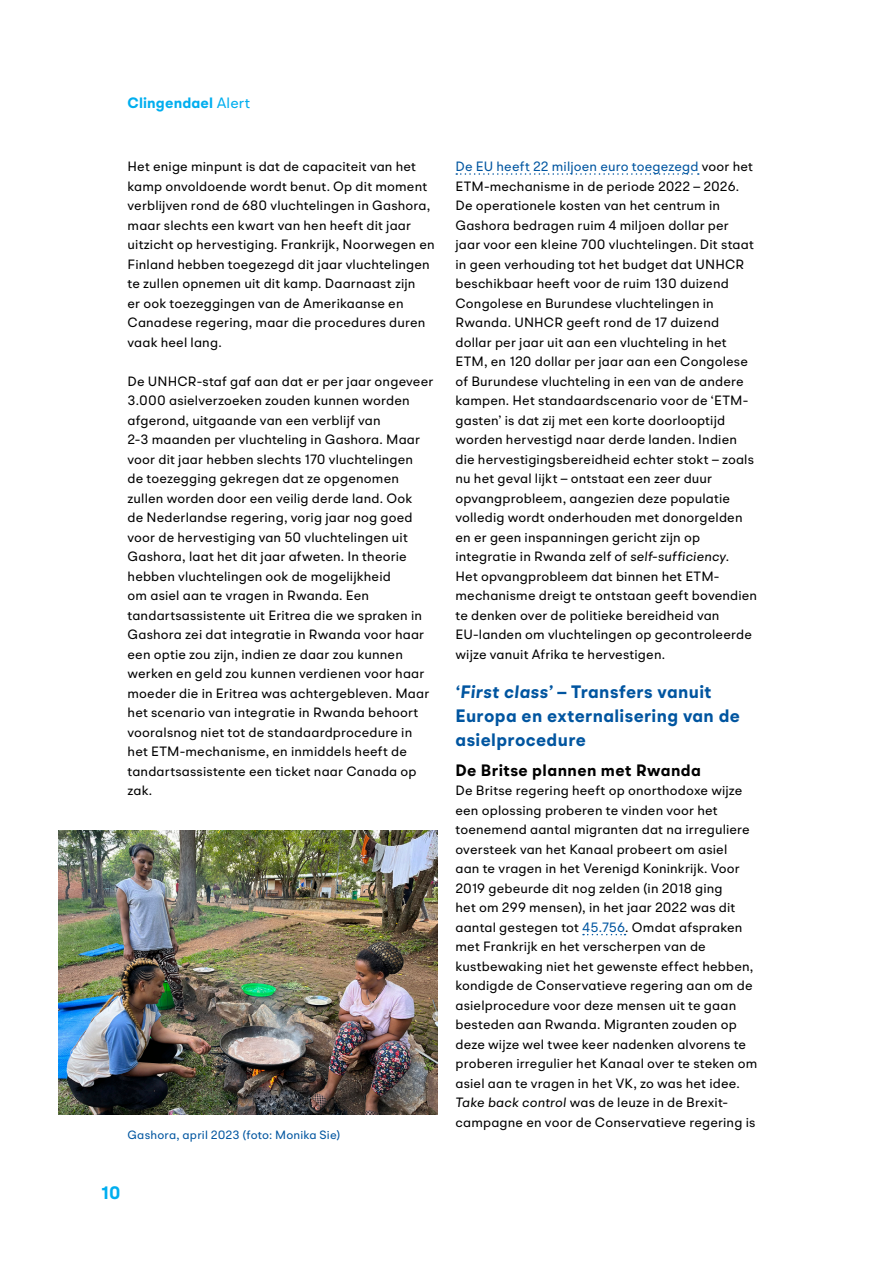
<style>
.page{position:relative;width:893px;height:1263px;background:#fff}
.page>*{position:absolute;margin:0;border:0;box-sizing:border-box;transform-origin:0 0}
.t1{font:700 18px/24px "BR Omega";letter-spacing:.02em;color:#0055a0}
.t2{font:700 18px "BR Omega";color:#00aeef}
.H3_H{font:700 16.5px "BR Omega";letter-spacing:.025em;color:#000}
.t3{font:700 15px "BR Omega";letter-spacing:.01em;color:#00aeef}
.P_first{font:13.5px/19.5px "BR Omega";letter-spacing:.01em;color:#000}
.P_H{font:13.5px/19.5px "BR Omega";letter-spacing:.01em;color:#000}
.Source_F{font:12px "BR Omega";letter-spacing:.015em;color:#0055a0}
.s1{font-weight:400}
.s2{color:#0055a0}
.s3{font-style:italic}
</style>
<div class="page">
<img style="left:59px;top:830px;width:378px;height:285px">
<svg style="left:456px;top:173px;width:243px;height:2px"></svg>
<svg style="left:583px;top:934px;width:42px;height:1px"></svg>
<p class="t3" style="left:128px;top:93px;width:124px">Clingendael <span class="s1">Alert</span></p>
<p class="P_first" style="left:128px;top:156px;width:309px">Het enige minpunt is dat de capaciteit van het kamp onvoldoende wordt benut. Op dit moment verblijven rond de 680 vluchtelingen in Gashora, maar slechts een kwart van hen heeft dit jaar uitzicht op hervestiging. Frankrijk, Noorwegen en Finland hebben toegezegd dit jaar vluchtelingen te zullen opnemen uit dit kamp. Daarnaast zijn<br>er ook toezeggingen van de Amerikaanse en Canadese regering, maar die procedures duren vaak heel lang.</p>
<p class="P_first" style="left:128px;top:371px;width:307px">De UNHCR-staf gaf aan dat er per jaar ongeveer 3.000 asielverzoeken zouden kunnen worden afgerond, uitgaande van een verblijf van<br>2-3 maanden per vluchteling in Gashora. Maar voor dit jaar hebben slechts 170 vluchtelingen<br>de toezegging gekregen dat ze opgenomen zullen worden door een veilig derde land. Ook<br>de Nederlandse regering, vorig jaar nog goed voor de hervestiging van 50 vluchtelingen uit Gashora, laat het dit jaar afweten. In theorie hebben vluchtelingen ook de mogelijkheid<br>om asiel aan te vragen in Rwanda. Een tandartsassistente uit Eritrea die we spraken in Gashora zei dat integratie in Rwanda voor haar een optie zou zijn, indien ze daar zou kunnen werken en geld zou kunnen verdienen voor haar moeder die in Eritrea was achtergebleven. Maar het scenario van integratie in Rwanda behoort vooralsnog niet tot de standaardprocedure in het ETM-mechanisme, en inmiddels heeft de tandartsassistente een ticket naar Canada op zak.</p>
<p class="Source_F" style="left:128px;top:1128px;width:214px">Gashora, april 2023 (foto: Monika Sie)</p>
<h1 class="t2" style="left:101px;top:1181px;width:21px">10</h1>
<p class="P_first" style="left:455px;top:156px;width:303px"><span class="s2">De EU heeft 22 miljoen euro toegezegd</span> voor het ETM-mechanisme in de periode 2022 – 2026.<br>De operationele kosten van het centrum in Gashora bedragen ruim 4 miljoen dollar per<br>jaar voor een kleine 700 vluchtelingen. Dit staat in geen verhouding tot het budget dat UNHCR beschikbaar heeft voor de ruim 130 duizend Congolese en Burundese vluchtelingen in Rwanda. UNHCR geeft rond de 17 duizend dollar per jaar uit aan een vluchteling in het ETM, en 120 dollar per jaar aan een Congolese of Burundese vluchteling in een van de andere kampen. Het standaardscenario voor de ‘ETM&shy;gasten’ is dat zij met een korte doorlooptijd worden hervestigd naar derde landen. Indien die hervestigingsbereidheid echter stokt – zoals nu het geval lijkt – ontstaat een zeer duur opvangprobleem, aangezien deze populatie volledig wordt onderhouden met donorgelden en er geen inspanningen gericht zijn op integratie in Rwanda zelf of <span class="s3">self-sufficiency</span>.<br>Het opvangprobleem dat binnen het ETM&shy;mechanisme dreigt te ontstaan geeft bovendien te denken over de politieke bereidheid van EU-landen om vluchtelingen op gecontroleerde wijze vanuit Afrika te hervestigen.</p>
<h2 class="t1" style="left:455px;top:679px;width:286px"><span class="s3">‘First class’</span> – Transfers vanuit<br>Europa en externalisering van de asielprocedure</h2>
<p class="H3_H" style="left:455px;top:759px;width:247px">De Britse plannen met Rwanda</p>
<p class="P_H" style="left:455px;top:780px;width:303px">De Britse regering heeft op onorthodoxe wijze een oplossing proberen te vinden voor het toenemend aantal migranten dat na irreguliere oversteek van het Kanaal probeert om asiel<br>aan te vragen in het Verenigd Koninkrijk. Voor 2019 gebeurde dit nog zelden (in 2018 ging<br>het om 299 mensen), in het jaar 2022 was dit aantal gestegen tot <span class="s2">45.756</span>. Omdat afspraken met Frankrijk en het verscherpen van de kustbewaking niet het gewenste effect hebben, kondigde de Conservatieve regering aan om de asielprocedure voor deze mensen uit te gaan besteden aan Rwanda. Migranten zouden op deze wijze wel twee keer nadenken alvorens te proberen irregulier het Kanaal over te steken om asiel aan te vragen in het VK, zo was het idee.<br><span class="s3">Take back control</span> was de leuze in de Brexit&shy;campagne en voor de Conservatieve regering is</p>
</div>
